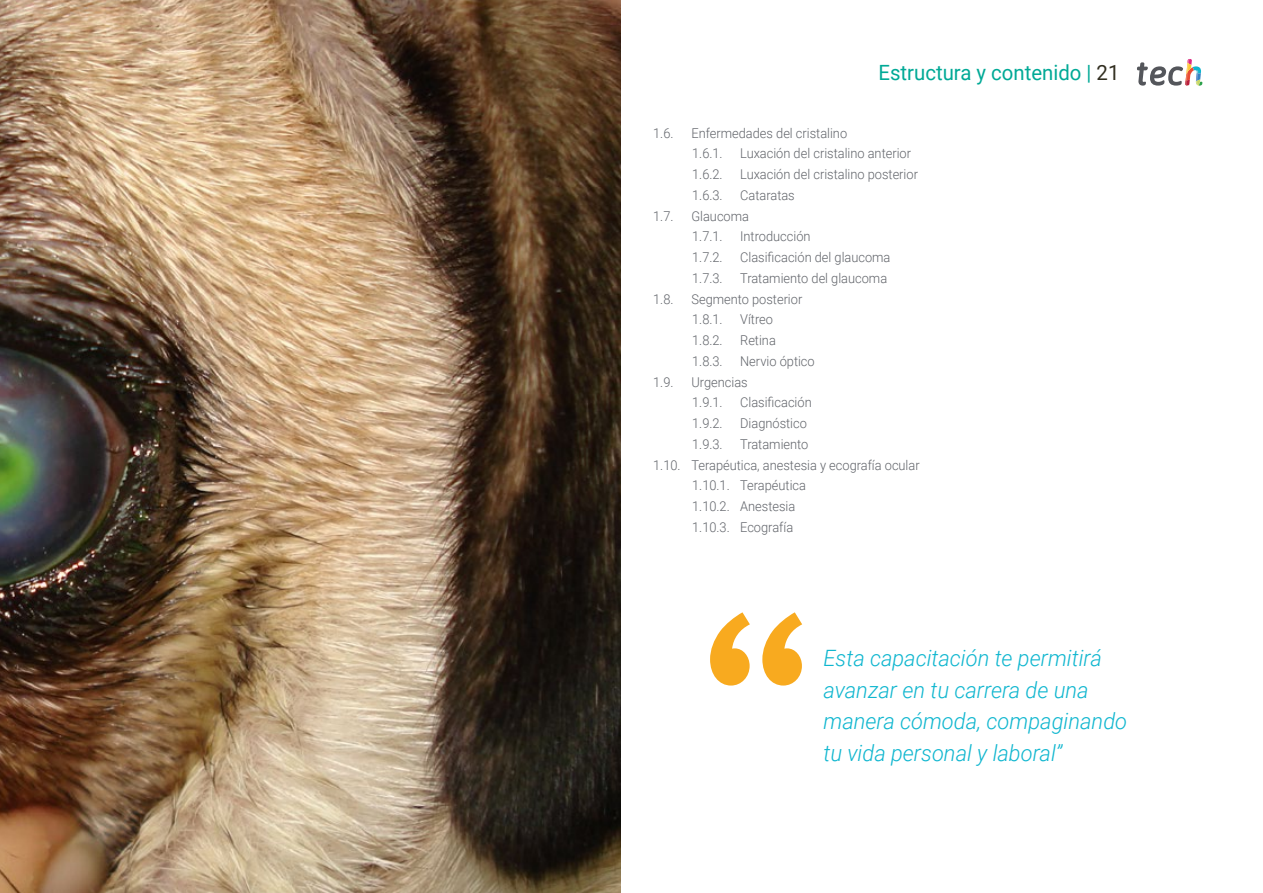
<style>
.page{position:relative;width:1263px;height:893px;background:#fff}
.page>*{position:absolute;margin:0;border:0;box-sizing:border-box;transform-origin:0 0}
.t1{font:italic 300 22.5px/31.5px "Roboto";color:#0fb6cf}
.t2{font:21px "Roboto";color:#00a996}
.t3{font:300 13.5px/20.7px "Roboto";color:#61646a;scale:.95 1}
.s1{color:#312e20}
</style>
<div class="page">
<img style="left:0;top:0;width:621px;height:893px">
<svg style="left:1137px;top:59px;width:65px;height:27px"></svg>
<svg style="left:710px;top:612px;width:92px;height:74px"></svg>
<h2 class="t2" style="left:878px;top:57px;width:242px">Estructura y contenido | <span class="s1">21</span></h2>
<p class="t3" style="left:653px;top:122px;width:23px">1.6.</p>
<p class="t3" style="left:691px;top:122px;width:165px">Enfermedades del cristalino<br>1.6.1.</p>
<p class="t3" style="left:740px;top:143px;width:181px">Luxación del cristalino anterior</p>
<p class="t3" style="left:692px;top:164px;width:34px">1.6.2.</p>
<p class="t3" style="left:740px;top:164px;width:189px">Luxación del cristalino posterior</p>
<p class="t3" style="left:692px;top:184px;width:34px">1.6.3.</p>
<p class="t3" style="left:740px;top:184px;width:59px">Cataratas</p>
<p class="t3" style="left:653px;top:205px;width:23px">1.7.</p>
<p class="t3" style="left:691px;top:205px;width:62px">Glaucoma<br>1.7.1.</p>
<p class="t3" style="left:740px;top:226px;width:76px">Introducción</p>
<p class="t3" style="left:692px;top:247px;width:34px">1.7.2.</p>
<p class="t3" style="left:740px;top:247px;width:160px">Clasificación del glaucoma</p>
<p class="t3" style="left:692px;top:267px;width:34px">1.7.3.</p>
<p class="t3" style="left:740px;top:267px;width:156px">Tratamiento del glaucoma</p>
<p class="t3" style="left:653px;top:288px;width:23px">1.8.</p>
<p class="t3" style="left:691px;top:288px;width:118px">Segmento posterior<br>1.8.1.</p>
<p class="t3" style="left:740px;top:309px;width:36px">Vítreo</p>
<p class="t3" style="left:692px;top:330px;width:34px">1.8.2.</p>
<p class="t3" style="left:740px;top:330px;width:39px">Retina</p>
<p class="t3" style="left:692px;top:350px;width:34px">1.8.3.</p>
<p class="t3" style="left:740px;top:350px;width:80px">Nervio óptico</p>
<p class="t3" style="left:653px;top:371px;width:23px">1.9.</p>
<p class="t3" style="left:691px;top:371px;width:61px">Urgencias<br>1.9.1.</p>
<p class="t3" style="left:740px;top:392px;width:77px">Clasificación</p>
<p class="t3" style="left:692px;top:413px;width:34px">1.9.2.</p>
<p class="t3" style="left:740px;top:413px;width:72px">Diagnóstico</p>
<p class="t3" style="left:692px;top:433px;width:34px">1.9.3.</p>
<p class="t3" style="left:740px;top:433px;width:73px">Tratamiento</p>
<p class="t3" style="left:653px;top:454px;width:282px">1.10. Terapéutica, anestesia y ecografía ocular</p>
<p class="t3" style="left:692px;top:475px;width:121px">1.10.1. Terapéutica</p>
<p class="t3" style="left:692px;top:496px;width:110px">1.10.2. Anestesia</p>
<p class="t3" style="left:692px;top:516px;width:108px">1.10.3. Ecografía</p>
<h1 class="t1" style="left:823px;top:642px;width:305px">Esta capacitación te permitirá avanzar en tu carrera de una manera cómoda, compaginando tu vida personal y laboral”</h1>
</div>
